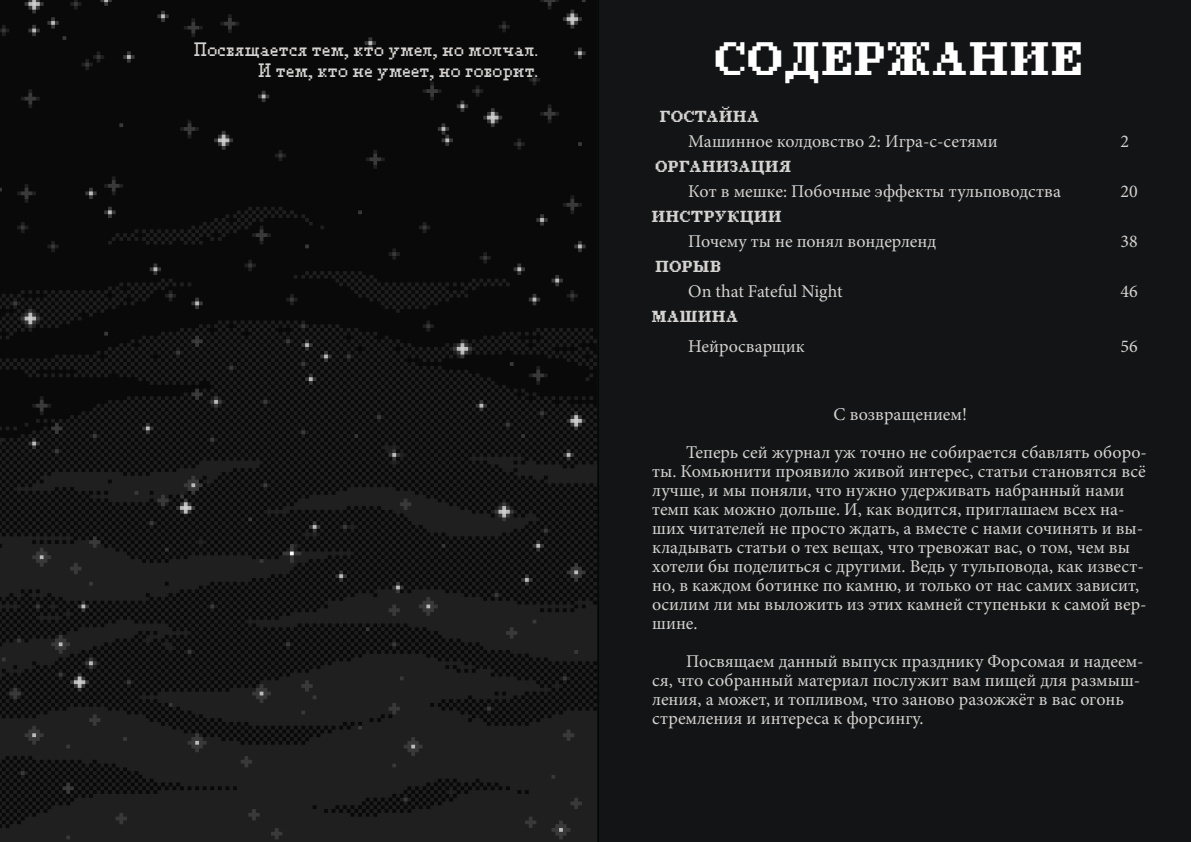
<style>
.page{position:relative;width:1191px;height:842px;background:#fff}
.page>*{position:absolute;margin:0;border:0;box-sizing:border-box;transform-origin:0 0}
.t1{font:700 41px "Pixel Times";color:#fff}
.t2{font:18px/19px "Minion Pro";color:#d4d3d1}
.t3{font:17px/20.4px "Pixel Times";color:#d4d3d1;text-align:right}
.t4{font:700 14px "Pixel Times";color:#d4d3d1}
</style>
<div class="page">
<img style="left:0;top:0;width:596px;height:842px">
<div style="left:597px;top:0;width:594px;height:842px;background:#131415"></div>
<p class="t3" style="left:194px;top:39px;width:346px">Посвящается тем, кто умел, но молчал.<br>И тем, кто не умеет, но говорит.</p>
<h1 class="t1" style="left:716px;top:30px;width:370px">СОДЕРЖАНИЕ</h1>
<p class="t4" style="left:660px;top:107px;width:101px">ГОСТАЙНА</p>
<p class="t2" style="left:688px;top:132px;width:311px">Машинное колдовство 2: Игра-с-сетями</p>
<p class="t2" style="left:1120px;top:132px;width:10px">2</p>
<p class="t4" style="left:655px;top:157px;width:138px">ОРГАНИЗАЦИЯ</p>
<p class="t2" style="left:688px;top:182px;width:374px">Кот в мешке: Побочные эффекты тульповодства</p>
<p class="t2" style="left:1120px;top:182px;width:19px">20</p>
<p class="t4" style="left:652px;top:207px;width:132px">ИНСТРУКЦИИ</p>
<p class="t2" style="left:688px;top:232px;width:250px">Почему ты не понял вондерленд</p>
<p class="t2" style="left:1120px;top:232px;width:19px">38</p>
<p class="t4" style="left:655px;top:257px;width:67px">ПОРЫВ</p>
<p class="t2" style="left:688px;top:282px;width:156px">On that Fateful Night</p>
<p class="t2" style="left:1120px;top:282px;width:19px">46</p>
<p class="t4" style="left:652px;top:307px;width:88px">МАШИНА</p>
<p class="t2" style="left:688px;top:337px;width:118px">Нейросварщик</p>
<p class="t2" style="left:1120px;top:337px;width:19px">56</p>
<p class="t2" style="left:686px;top:395px;width:462px;line-height:38px;text-indent:147px">С возвращением!<br>Теперь сей журнал уж точно не собирается сбавлять оборо-</p>
<p class="t2" style="left:652px;top:462px;width:496px">ты. Комьюнити проявило живой интерес, статьи становятся всё лучше, и мы поняли, что нужно удерживать набранный нами темп как можно дольше. И, как водится, приглашаем всех на&shy;ших читателей не просто ждать, а вместе с нами сочинять и вы&shy;кладывать статьи о тех вещах, что тревожат вас, о том, чем вы хотели бы поделиться с другими. Ведь у тульповода, как извест&shy;но, в каждом ботинке по камню, и только от нас самих зависит, осилим ли мы выложить из этих камней ступеньки к самой вер&shy;шине.</p>
<p class="t2" style="left:652px;top:652px;width:493px;text-indent:34px">Посвящаем данный выпуск празднику Форсомая и надеем&shy;ся, что собранный материал послужит вам пищей для размыш&shy;ления, а может, и топливом, что заново разожжёт в вас огонь стремления и интереса к форсингу.</p>
</div>
